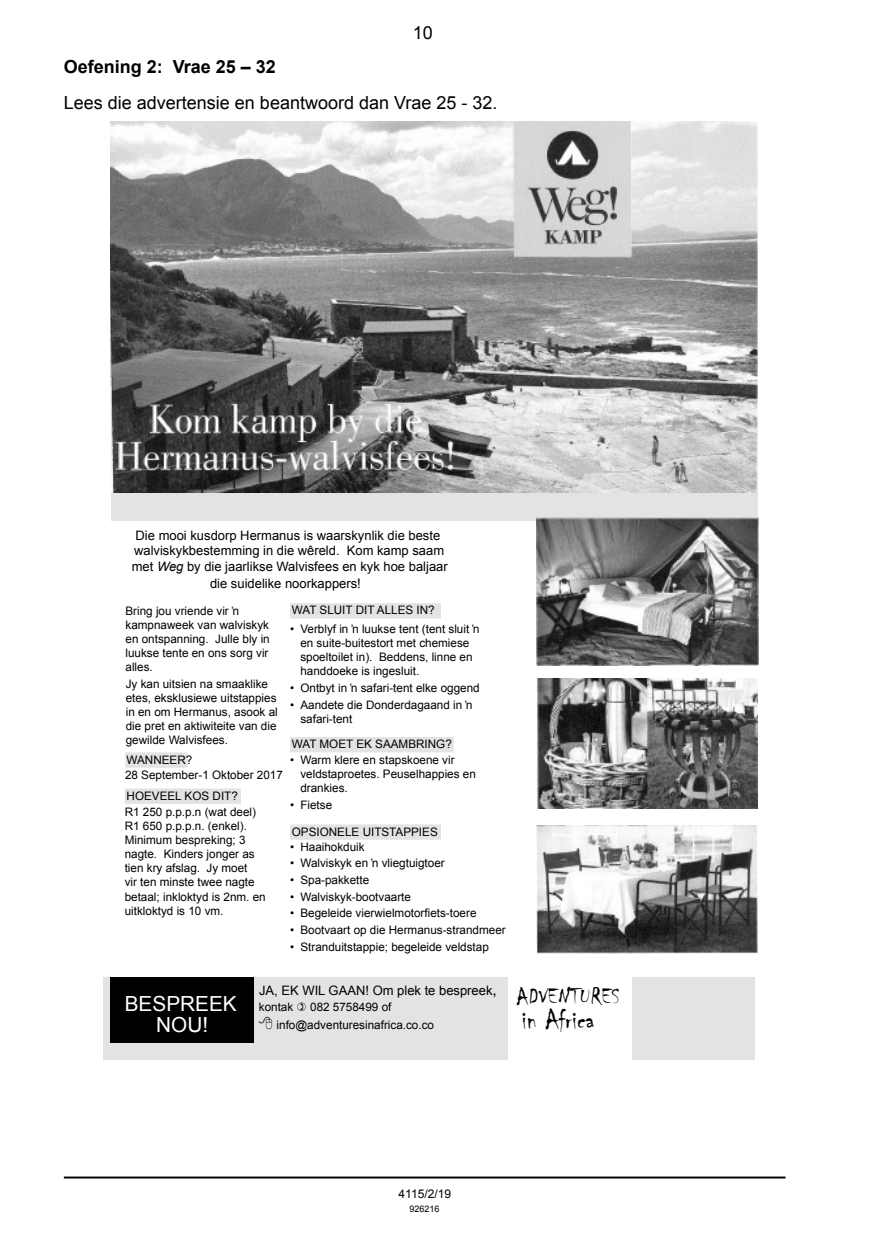
<style>
.page{position:relative;width:872px;height:1234px;background:#fff}
.page>*{position:absolute;margin:0;border:0;box-sizing:border-box;transform-origin:0 0}
.t1{font:28.5px "Chiller";color:#000}
.t2{font:24.75px "Chiller";color:#000}
.t3{font:20.85px/21.3px "Arial";color:#fff;text-align:center}
.t4{font:18px "Arial";color:#000}
.t5{font:700 18px "Arial";color:#000}
.t6{font:13.05px "Arial";color:#000}
.t7{font:12px "Arial";color:#000}
.t8{font:11.7px/14.1px "Arial";color:#000}
.t9{font:9px "Arial";color:#000}
.s1{font-style:italic}
.s2{font-size:15.6px}
</style>
<div class="page">
<hr style="left:64px;top:1176px;width:721px;height:2px;background:#000">
<img style="left:111px;top:121px;width:647px;height:376px">
<div style="left:103px;top:977px;width:651px;height:82px;background:#e3e3e3"></div>
<div style="left:111px;top:977px;width:143px;height:65px;background:#000"></div>
<div style="left:508px;top:977px;width:123px;height:83px;background:#fff"></div>
<div style="left:290px;top:824px;width:151px;height:15px;background:#e3e3e3;border:1px solid #e3e3e3"></div>
<div style="left:290px;top:736px;width:164px;height:16px;background:#e3e3e3;border:1px solid #e3e3e3"></div>
<div style="left:290px;top:603px;width:151px;height:15px;background:#e3e3e3"></div>
<div style="left:125px;top:752px;width:62px;height:15px;background:#e3e3e3"></div>
<div style="left:125px;top:788px;width:116px;height:15px;background:#e3e3e3;border:1px solid #e3e3e3"></div>
<img style="left:537px;top:678px;width:220px;height:130px">
<img style="left:536px;top:825px;width:221px;height:128px">
<div style="left:112px;top:493px;width:646px;height:28px;background:#e3e3e3"></div>
<img style="left:536px;top:517px;width:222px;height:148px">
<h3 class="t4" style="left:413px;top:21px;width:22px">10</h3>
<h3 class="t5" style="left:64px;top:54px;width:214px">Oefening 2: Vrae 25 – 32</h3>
<h3 class="t4" style="left:64px;top:91px;width:435px">Lees die advertensie en beantwoord dan Vrae 25 - 32.</h3>
<p class="t6" style="left:136px;top:526px;width:306px">Die mooi kusdorp Hermanus is waarskynlik die beste</p>
<p class="t6" style="left:134px;top:542px;width:311px">walviskykbestemming in die wêreld. Kom kamp saam</p>
<p class="t6" style="left:132px;top:558px;width:317px">met <span class="s1">Weg</span> by die jaarlikse Walvisfees en kyk hoe baljaar</p>
<p class="t6" style="left:210px;top:575px;width:152px">die suidelike noorkappers!</p>
<p class="t8" style="left:125px;top:603px;width:146px">Bring jou vriende vir ŉ kampnaweek van walviskyk en ontspanning. Julle bly in luukse tente en ons sorg vir alles.</p>
<p class="t8" style="left:126px;top:677px;width:154px">Jy kan uitsien na smaaklike etes, eksklusiewe uitstappies in en om Hermanus, asook al die pret en aktiwiteite van die gewilde Walvisfees.</p>
<p class="t8" style="left:125px;top:768px;width:159px">28 September-1 Oktober 2017</p>
<p class="t8" style="left:125px;top:805px;width:142px">R1 250 p.p.p.n (wat deel)<br>R1 650 p.p.p.n. (enkel).<br>Minimum bespreking; 3 nagte. Kinders jonger as tien kry afslag. Jy moet<br>vir ten minste twee nagte betaal; inkloktyd is 2nm. en uitkloktyd is 10 vm.</p>
<p class="t8" style="left:292px;top:603px;width:144px">WAT SLUIT DIT ALLES IN?</p>
<p class="t8" style="left:300px;top:622px;width:181px;text-indent:-10px">• Verblyf in ŉ luukse tent (tent sluit ŉ en suite-buitestort met chemiese spoeltoilet in). Beddens, linne en handdoeke is ingesluit.</p>
<p class="t8" style="left:290px;top:680px;width:191px">• Ontbyt in ŉ safari-tent elke oggend</p>
<p class="t8" style="left:300px;top:697px;width:174px;text-indent:-10px">• Aandete die Donderdagaand in ŉ safari-tent</p>
<p class="t8" style="left:300px;top:752px;width:177px;text-indent:-10px">• Warm klere en stapskoene vir veldstaproetes. Peuselhappies en drankies.</p>
<p class="t8" style="left:290px;top:797px;width:44px">• Fietse</p>
<p class="t8" style="left:290px;top:839px;width:76px">• Haaihokduik</p>
<p class="t8" style="left:290px;top:856px;width:156px">• Walviskyk en ŉ vliegtuigtoer</p>
<p class="t8" style="left:290px;top:872px;width:81px">• Spa-pakkette</p>
<p class="t8" style="left:290px;top:889px;width:123px">• Walviskyk-bootvaarte</p>
<p class="t8" style="left:290px;top:906px;width:188px">• Begeleide vierwielmotorfiets-toere</p>
<p class="t8" style="left:290px;top:922px;width:217px">• Bootvaart op die Hermanus-strandmeer</p>
<p class="t8" style="left:290px;top:939px;width:200px">• Stranduitstappie; begeleide veldstap</p>
<p class="t8" style="left:292px;top:737px;width:162px">WAT MOET EK SAAMBRING?</p>
<p class="t8" style="left:127px;top:752px;width:67px">WANNEER?</p>
<p class="t8" style="left:127px;top:788px;width:113px">HOEVEEL KOS DIT?</p>
<p class="t8" style="left:292px;top:824px;width:147px">OPSIONELE UITSTAPPIES</p>
<h3 class="t3" style="left:125px;top:993px;width:114px">BESPREEK<br>NOU!</h3>
<p class="t6" style="left:259px;top:981px;width:239px">JA, EK WIL GAAN! Om plek te bespreek<span class="s2">,</span></p>
<p class="t8" style="left:259px;top:999px;width:36px">kontak</p>
<p class="t8" style="left:276px;top:997px;width:159px;line-height:18px;text-indent:34px">082 5758499 of info@adventuresinafrica.co.co</p>
<h2 class="t2" style="left:516px;top:982px;width:106px">ADVENTURES</h2>
<h1 class="t1" style="left:522px;top:1003px;width:74px">in Africa</h1>
<p class="t7" style="left:398px;top:1185px;width:54px">4115/2/19</p>
<p class="t9" style="left:409px;top:1203px;width:32px">926216</p>
</div>
